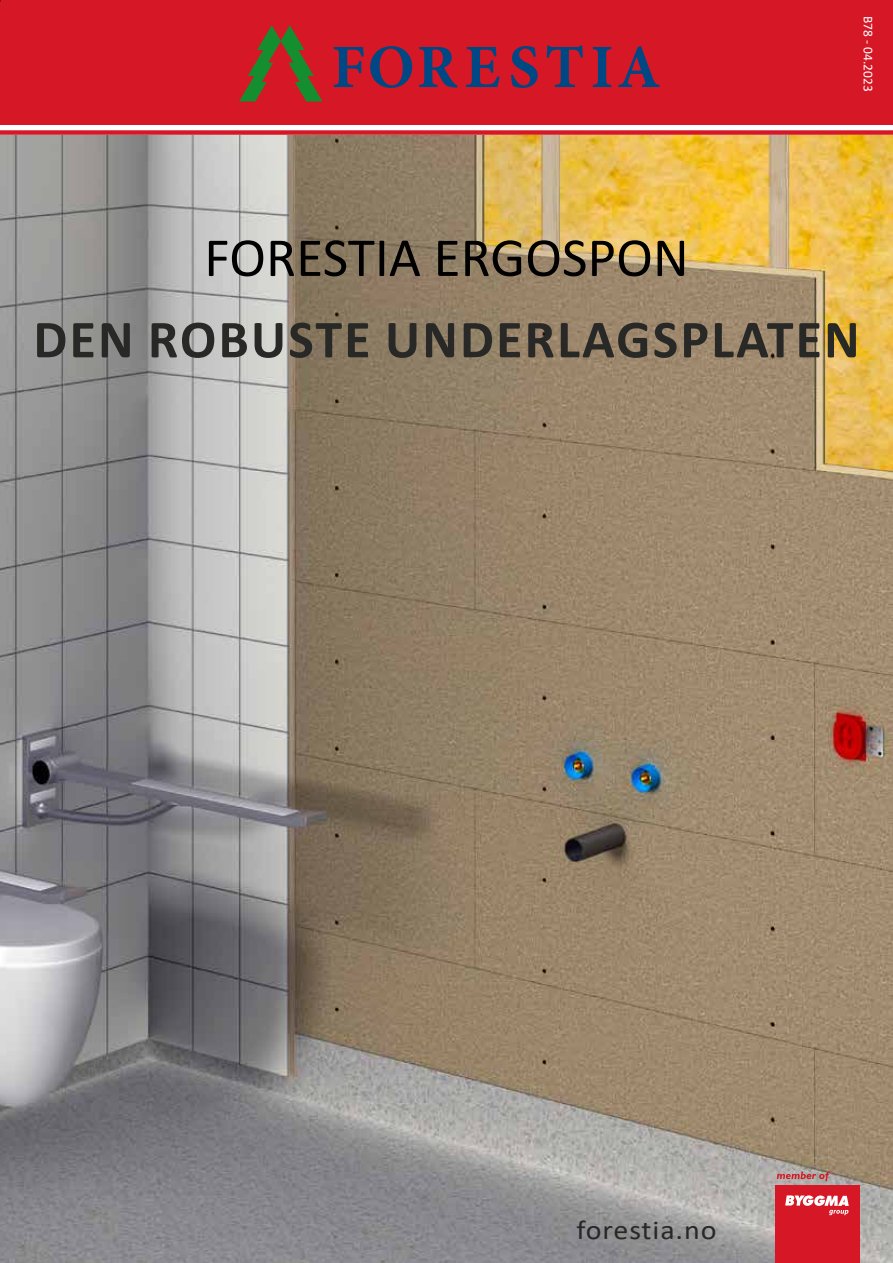
<style>
.page{position:relative;width:893px;height:1263px;background:#fff}
.page>*{position:absolute;margin:0;border:0;box-sizing:border-box;transform-origin:0 0}
.t1{font:55.5px "Calibri";color:#000}
.t2{font:700 54px "Calibri";letter-spacing:.04em;color:#282827}
.t3{font:27px "Calibri";letter-spacing:.03em;color:#282827;scale:1.11 1}
.t4{font:13.5px "Calibri";color:#fff}
</style>
<div class="page">
<img style="left:0;top:135px;width:893px;height:1128px">
<div style="left:0;top:0;width:893px;height:124px;background:#d51726"></div>
<div style="left:775px;top:1186px;width:85px;height:77px;background:#d51726"></div>
<svg style="left:785px;top:1195px;width:64px;height:20px"></svg>
<svg style="left:777px;top:1171px;width:53px;height:10px"></svg>
<div style="left:0;top:130px;width:893px;height:5px;background:#d51726"></div>
<svg style="left:239px;top:25px;width:83px;height:76px"></svg>
<svg style="left:334px;top:47px;width:30px;height:40px"></svg>
<svg style="left:370px;top:46px;width:42px;height:42px"></svg>
<svg style="left:419px;top:47px;width:38px;height:41px"></svg>
<svg style="left:466px;top:47px;width:33px;height:40px"></svg>
<svg style="left:511px;top:46px;width:27px;height:42px"></svg>
<svg style="left:547px;top:45px;width:36px;height:42px"></svg>
<svg style="left:593px;top:47px;width:18px;height:40px"></svg>
<svg style="left:618px;top:46px;width:42px;height:41px"></svg>
<p class="t1" style="left:204px;top:219px;width:486px">FORESTIA ERGOSPON</p>
<p class="t4" style="left:878px;top:16px;width:77px;rotate:90deg">B78 - 04.2023</p>
<p class="t2" style="left:33px;top:301px;width:828px">DEN ROBUSTE UNDERLAGSPLATEN</p>
<p class="t3" style="left:576px;top:1211px;width:128px">forestia.no</p>
</div>
